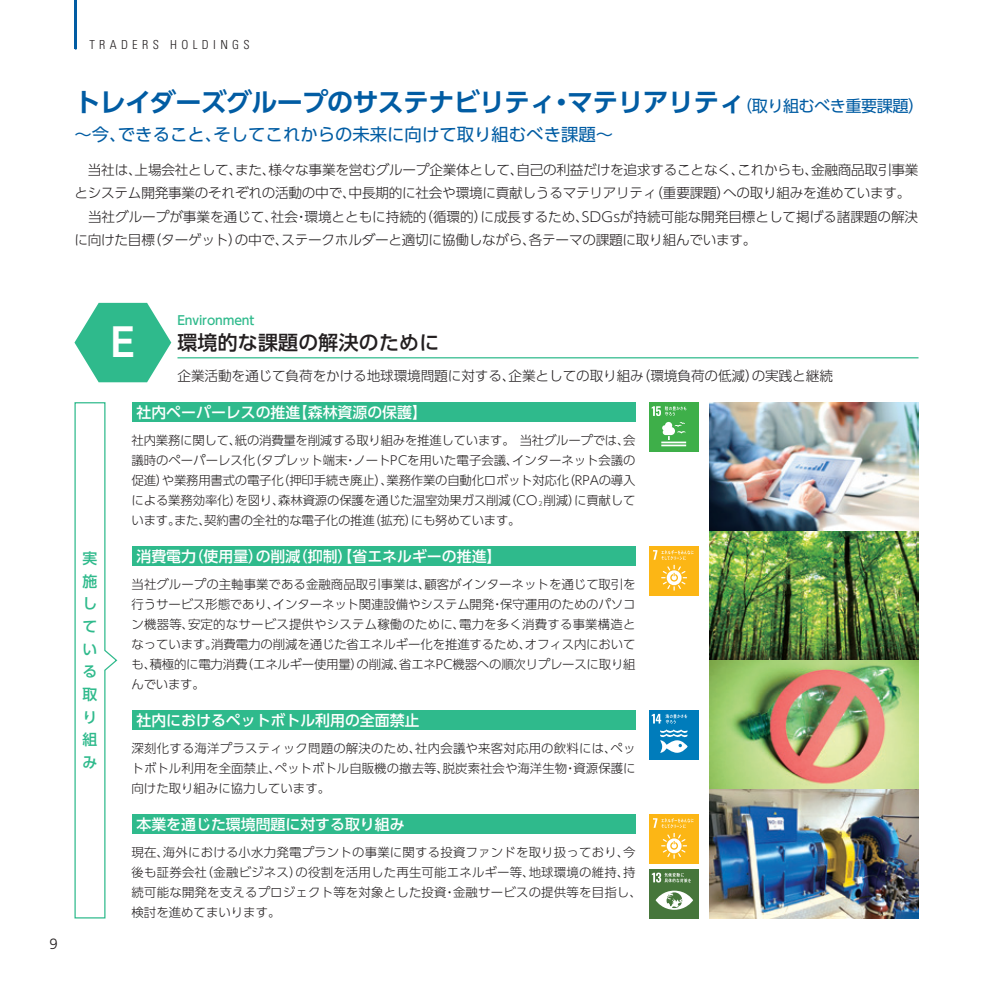
<style>
.page{position:relative;width:993px;height:993px;background:#fff}
.page>*{position:absolute;margin:0;border:0;box-sizing:border-box;transform-origin:0 0}
.t1{font:700 26.07px "UD Shin Go Pro De";letter-spacing:-.03em;color:#015ca3}
.t2{font:500 19.78px "UD Shin Go Pro";letter-spacing:.015em;color:#231f20}
.t3{font:17.32px "UD Shin Go Pro";color:#015ca3}
.t4{font:500 14.88px "UD Shin Go Pro";color:#fff}
.t5{font:500 14.88px/22.6px "UD Shin Go Pro";color:#2fba8c}
.t6{font:300 14.88px "Frutiger LT Std";color:#231f20}
.t7{font:300 13.65px/23.6px "UD Shin Go Pro";letter-spacing:-.02em;color:#231f20}
.t8{font:300 12.42px/19.8px "UD Shin Go Pro";letter-spacing:.005em;color:#231f20;text-align:justify}
.t9{font:300 condensed 12.42px "Univers LT Std";letter-spacing:.35em;color:#231f20}
.t10{font:500 12.42px "UD Shin Go Pro";letter-spacing:-.01em;color:#2fba8c}
.s1{font-family:"UD Shin Go Pro";font-weight:400;font-size:16.1px}
.s2{font-family:"UD Shin Go Pro De";font-weight:700;font-size:38.5px;color:#fff}
.s3{font-size:6.12px}
</style>
<div class="page">
<div style="left:131px;top:402px;width:504px;height:20px;background:#2fba8c"></div>
<div style="left:649px;top:402px;width:49px;height:49px;background:#3eaf49"></div>
<hr style="left:661px;top:441px;width:25px;height:2px;background:#fff">
<hr style="left:661px;top:444px;width:25px;height:2px;background:#fff">
<svg style="left:662px;top:422px;width:23px;height:18px"></svg>
<svg style="left:651px;top:406px;width:35px;height:10px"></svg>
<div style="left:649px;top:546px;width:49px;height:49px;background:#fcb615"></div>
<svg style="left:653px;top:550px;width:40px;height:40px"></svg>
<div style="left:131px;top:546px;width:504px;height:20px;background:#2fba8c"></div>
<div style="left:649px;top:814px;width:49px;height:49px;background:#fcb615"></div>
<svg style="left:653px;top:818px;width:40px;height:40px"></svg>
<div style="left:649px;top:868px;width:49px;height:50px;background:#46763b"></div>
<svg style="left:655px;top:890px;width:38px;height:19px"></svg>
<svg style="left:651px;top:872px;width:39px;height:10px"></svg>
<div style="left:131px;top:814px;width:504px;height:19px;background:#2fba8c"></div>
<div style="left:649px;top:709px;width:49px;height:50px;background:#007cbb"></div>
<svg style="left:660px;top:729px;width:27px;height:23px"></svg>
<svg style="left:651px;top:713px;width:36px;height:10px"></svg>
<div style="left:131px;top:709px;width:504px;height:20px;background:#2fba8c"></div>
<img style="left:709px;top:402px;width:209px;height:516px">
<hr style="left:177px;top:357px;width:741px;height:1px;background:#2fba8c">
<svg style="left:74px;top:303px;width:97px;height:79px"></svg>
<svg style="left:74px;top:402px;width:44px;height:516px"></svg>
<hr style="left:74px;top:0;width:3px;height:48px;background:#015ca3">
<p class="t9" style="left:89px;top:37px;width:162px">TRADERS HOLDINGS</p>
<h1 class="t1" style="left:74px;top:81px;width:851px">トレイダーズグループのサステナビリティ・マテリアリティ<span class="s1">（取り組むべき重要課題）</span></h1>
<h3 class="t3" style="left:74px;top:120px;width:540px">～今、できること、そしてこれからの未来に向けて取り組むべき課題～</h3>
<p class="t7" style="left:74px;top:157px;width:845px">　当社は、上場会社として、また、様々な事業を営むグループ企業体として、自己の利益だけを追求することなく、これからも、金融商品取引事業とシステム開発事業のそれぞれの活動の中で、中長期的に社会や環境に貢献しうるマテリアリティ（重要課題）への取り組みを進めています。　当社グループが事業を通じて、社会・環境とともに持続的（循環的）に成長するため、SDGsが持続可能な開発目標として掲げる諸課題の解決に向けた目標（ターゲット）の中で、ステークホルダーと適切に協働しながら、各テーマの課題に取り組んでいます。</p>
<p class="t6" style="left:50px;top:934px;width:10px">9</p>
<p class="t5" style="left:82px;top:546px;width:16px">実施している取り組み</p>
<p class="t10" style="left:177px;top:310px;width:78px">Environment</p>
<h2 class="t2" style="left:111px;top:326px;width:330px"><span class="s2">E</span> 環境的な課題の解決のために</h2>
<p class="t7" style="left:177px;top:363px;width:656px">企業活動を通じて負荷をかける地球環境問題に対する、企業としての取り組み（環境負荷の低減）の実践と継続</p>
<p class="t4" style="left:136px;top:400px;width:292px">社内ペーパーレスの推進【森林資源の保護】</p>
<p class="t8" style="left:131px;top:430px;width:505px">社内業務に関して、紙の消費量を削減する取り組みを推進しています。 当社グループでは、会議時のペーパーレス化（タブレット端末・ノートPCを用いた電子会議、インターネット会議の促進）や業務用書式の電子化（押印手続き廃止）、業務作業の自動化ロボット対応化（RPAの導入による業務効率化）を図り、森林資源の保護を通じた温室効果ガス削減（CO<span class="s3">２</span>削減）に貢献しています。また、契約書の全社的な電子化の推進（拡充）にも努めています。</p>
<p class="t4" style="left:136px;top:544px;width:366px">消費電力（使用量）の削減（抑制）【省エネルギーの推進】</p>
<p class="t8" style="left:131px;top:574px;width:505px">当社グループの主軸事業である金融商品取引事業は、顧客がインターネットを通じて取引を行うサービス形態であり、インターネット関連設備やシステム開発・保守運用のためのパソコン機器等、安定的なサービス提供やシステム稼働のために、電力を多く消費する事業構造となっています。消費電力の削減を通じた省エネルギー化を推進するため、オフィス内においても、積極的に電力消費（エネルギー使用量）の削減、省エネPC機器への順次リプレースに取り組んでいます。</p>
<p class="t4" style="left:136px;top:707px;width:284px">社内におけるペットボトル利用の全面禁止</p>
<p class="t8" style="left:131px;top:737px;width:505px">深刻化する海洋プラスティック問題の解決のため、社内会議や来客対応用の飲料には、ペットボトル利用を全面禁止、ペットボトル自販機の撤去等、脱炭素社会や海洋生物・資源保護に向けた取り組みに協力しています。</p>
<p class="t4" style="left:136px;top:811px;width:269px">本業を通じた環境問題に対する取り組み</p>
<p class="t8" style="left:131px;top:842px;width:511px;text-align:left">現在、海外における小水力発電プラントの事業に関する投資ファンドを取り扱っており、今後も証券会社（金融ビジネス）の役割を活用した再生可能エネルギー等、地球環境の維持、持続可能な開発を支えるプロジェクト等を対象とした投資・金融サービスの提供等を目指し、検討を進めてまいります。</p>
</div>
